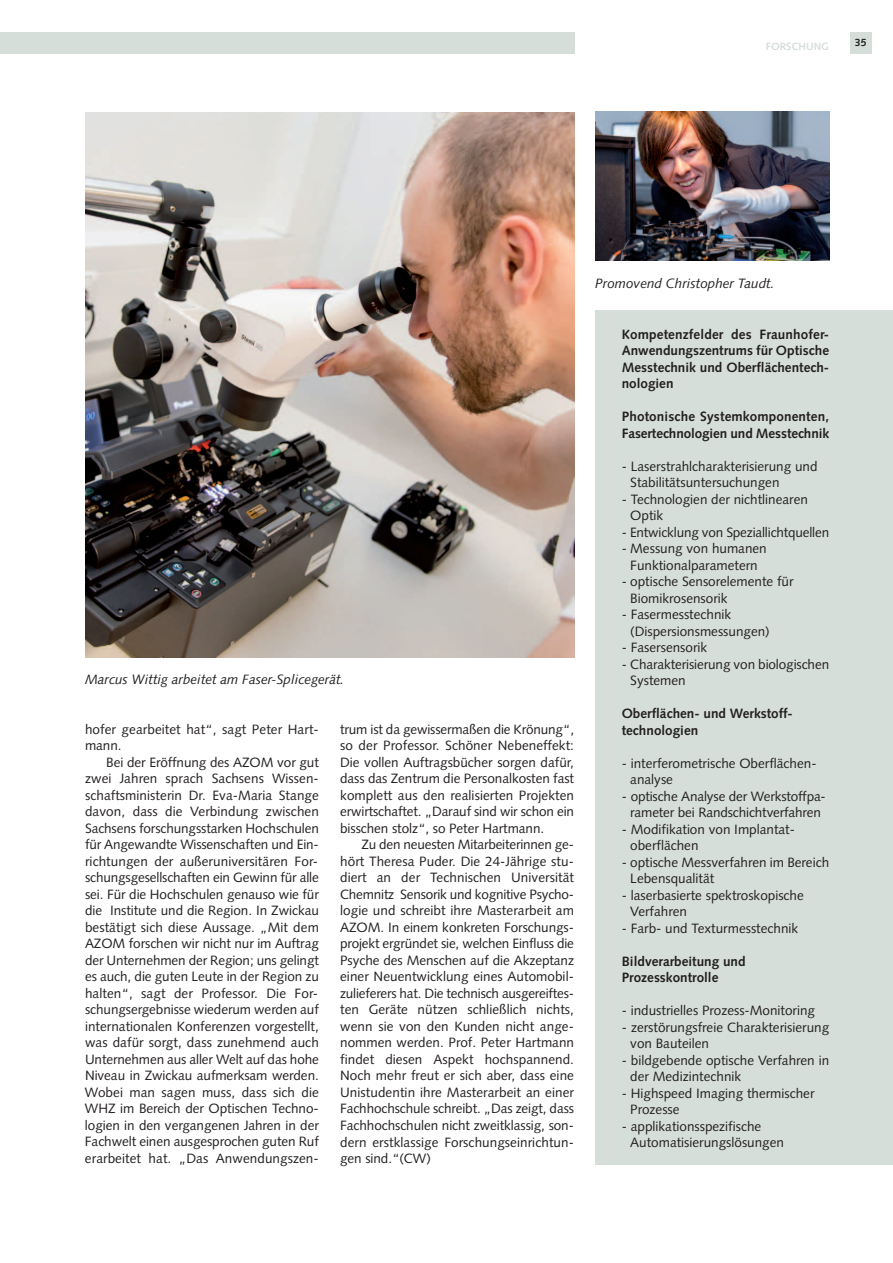
<style>
.page{position:relative;width:893px;height:1263px;background:#fff}
.page>*{position:absolute;margin:0;border:0;box-sizing:border-box;transform-origin:0 0}
.t1{font:13.5px/16.5px "Syntax";color:#231f20}
.t2{font:700 13.5px/16.5px "Syntax";color:#231f20}
.t3{font:italic 13.5px "Syntax";color:#231f20}
.t4{font:700 10.5px "Syntax";color:#d6ded9}
.t5{font:700 10.5px "Syntax";color:#231f20}
</style>
<div class="page">
<div style="left:850px;top:33px;width:21px;height:21px;background:#d6ded9"></div>
<div style="left:0;top:33px;width:574px;height:21px;background:#d6ded9"></div>
<div style="left:595px;top:310px;width:298px;height:855px;background:#d6ded9"></div>
<img style="left:85px;top:113px;width:489px;height:544px">
<img style="left:595px;top:112px;width:234px;height:148px">
<p class="t4" style="left:766px;top:42px;width:64px">FORSCHUNG</p>
<p class="t5" style="left:855px;top:38px;width:13px">35</p>
<p class="t3" style="left:85px;top:674px;width:261px">Marcus Wittig arbeitet am Faser-Splicegerät.</p>
<p class="t1" style="left:85px;top:722px;width:235px">hofer gearbeitet hat“, sagt Peter Hart&shy;mann.</p>
<p class="t1" style="left:85px;top:755px;width:235px;text-align:justify;text-indent:21px">Bei der Eröffnung des AZOM vor gut zwei Jahren sprach Sachsens Wissen&shy;schaftsministerin Dr. Eva-Maria Stange davon, dass die Verbindung zwischen Sachsens forschungsstarken Hochschulen für Angewandte Wissenschaften und Ein&shy;richtungen der außeruniversitären For&shy;schungsgesellschaften ein Gewinn für alle sei. Für die Hochschulen genauso wie für die Institute und die Region. In Zwickau bestätigt sich diese Aussage. „Mit dem AZOM forschen wir nicht nur im Auftrag der Unternehmen der Region; uns gelingt es auch, die guten Leute in der Region zu halten“, sagt der Professor. Die For&shy;schungsergebnisse wiederum werden auf internationalen Konferenzen vorgestellt, was dafür sorgt, dass zunehmend auch Unternehmen aus aller Welt auf das hohe Niveau in Zwickau aufmerksam werden.<br>Wobei man sagen muss, dass sich die WHZ im Bereich der Optischen Techno&shy;logien in den vergangenen Jahren in der Fachwelt einen ausgesprochen guten Ruf erarbeitet hat. „Das Anwendungszen-</p>
<p class="t1" style="left:340px;top:722px;width:235px;text-align:justify">trum ist da gewissermaßen die Krönung“, so der Professor. Schöner Nebeneffekt:<br>Die vollen Auftragsbücher sorgen dafür, dass das Zentrum die Personalkosten fast komplett aus den realisierten Projekten erwirtschaftet. „Darauf sind wir schon ein bisschen stolz“, so Peter Hartmann.</p>
<p class="t1" style="left:340px;top:838px;width:235px;text-align:justify;text-indent:21px">Zu den neuesten Mitarbeiterinnen ge&shy;hört Theresa Puder. Die 24-Jährige stu&shy;diert an der Technischen Universität Chemnitz Sensorik und kognitive Psycho&shy;logie und schreibt ihre Masterarbeit am AZOM. In einem konkreten Forschungs&shy;projekt ergründet sie, welchen Einfluss die Psyche des Menschen auf die Akzeptanz einer Neuentwicklung eines Automobil&shy;zulieferers hat. Die technisch ausgereiftes&shy;ten Geräte nützen schließlich nichts, wenn sie von den Kunden nicht ange&shy;nommen werden. Prof. Peter Hartmann findet diesen Aspekt hochspannend.<br>Noch mehr freut er sich aber, dass eine Unistudentin ihre Masterarbeit an einer Fachhochschule schreibt. „Das zeigt, dass Fachhochschulen nicht zweitklassig, son&shy;dern erstklassige Forschungseinrichtun&shy;gen sind.“(CW)</p>
<p class="t3" style="left:595px;top:278px;width:181px">Promovend Christopher Taudt.</p>
<p class="t2" style="left:622px;top:327px;width:209px;text-align:justify">Kompetenzfelder des Fraunhofer-Anwendungszentrums für Optische Messtechnik und Oberflächentech&shy;nologien</p>
<p class="t2" style="left:622px;top:409px;width:209px">Photonische Systemkomponenten,<br>Fasertechnologien und Messtechnik</p>
<p class="t1" style="left:630px;top:459px;width:189px;text-indent:-9px">- Laserstrahlcharakterisierung und<br>Stabilitätsuntersuchungen</p>
<p class="t1" style="left:630px;top:492px;width:179px;text-indent:-9px">- Technologien der nichtlinearen<br>Optik</p>
<p class="t1" style="left:622px;top:525px;width:209px">- Entwicklung von Speziallichtquellen</p>
<p class="t1" style="left:622px;top:541px;width:147px;text-align:center">- Messung von humanen<br>Funktionalparametern</p>
<p class="t1" style="left:630px;top:574px;width:165px;text-indent:-9px">- optische Sensorelemente für<br>Biomikrosensorik</p>
<p class="t1" style="left:630px;top:607px;width:141px;text-indent:-9px">- Fasermesstechnik (Dispersionsmessungen)</p>
<p class="t1" style="left:622px;top:640px;width:87px">- Fasersensorik</p>
<p class="t1" style="left:630px;top:657px;width:200px;text-indent:-9px">- Charakterisierung von biologischen<br>Systemen</p>
<p class="t2" style="left:622px;top:706px;width:172px">Oberflächen- und Werkstoff&shy;technologien</p>
<p class="t1" style="left:630px;top:756px;width:188px;text-indent:-9px">- interferometrische Oberflächen&shy;analyse</p>
<p class="t1" style="left:622px;top:789px;width:206px;text-align:center">- optische Analyse der Werkstoffpa&shy;rameter bei Randschichtverfahren</p>
<p class="t1" style="left:630px;top:822px;width:166px;text-indent:-9px">- Modifikation von Implantat&shy;oberflächen</p>
<p class="t1" style="left:630px;top:855px;width:200px;text-indent:-9px">- optische Messverfahren im Bereich<br>Lebensqualität</p>
<p class="t1" style="left:630px;top:888px;width:175px;text-indent:-9px">- laserbasierte spektroskopische<br>Verfahren</p>
<p class="t1" style="left:622px;top:921px;width:178px">- Farb- und Texturmesstechnik</p>
<p class="t2" style="left:622px;top:954px;width:125px">Bildverarbeitung und<br>Prozesskontrolle</p>
<p class="t1" style="left:622px;top:1003px;width:195px">- industrielles Prozess-Monitoring</p>
<p class="t1" style="left:630px;top:1020px;width:200px;text-indent:-9px">- zerstörungsfreie Charakterisierung von Bauteilen</p>
<p class="t1" style="left:630px;top:1053px;width:200px;text-indent:-9px">- bildgebende optische Verfahren in der Medizintechnik</p>
<p class="t1" style="left:630px;top:1086px;width:186px;text-indent:-9px">- Highspeed Imaging thermischer<br>Prozesse</p>
<p class="t1" style="left:630px;top:1119px;width:155px;text-indent:-9px">- applikationsspezifische<br>Automatisierungslösungen</p>
</div>
